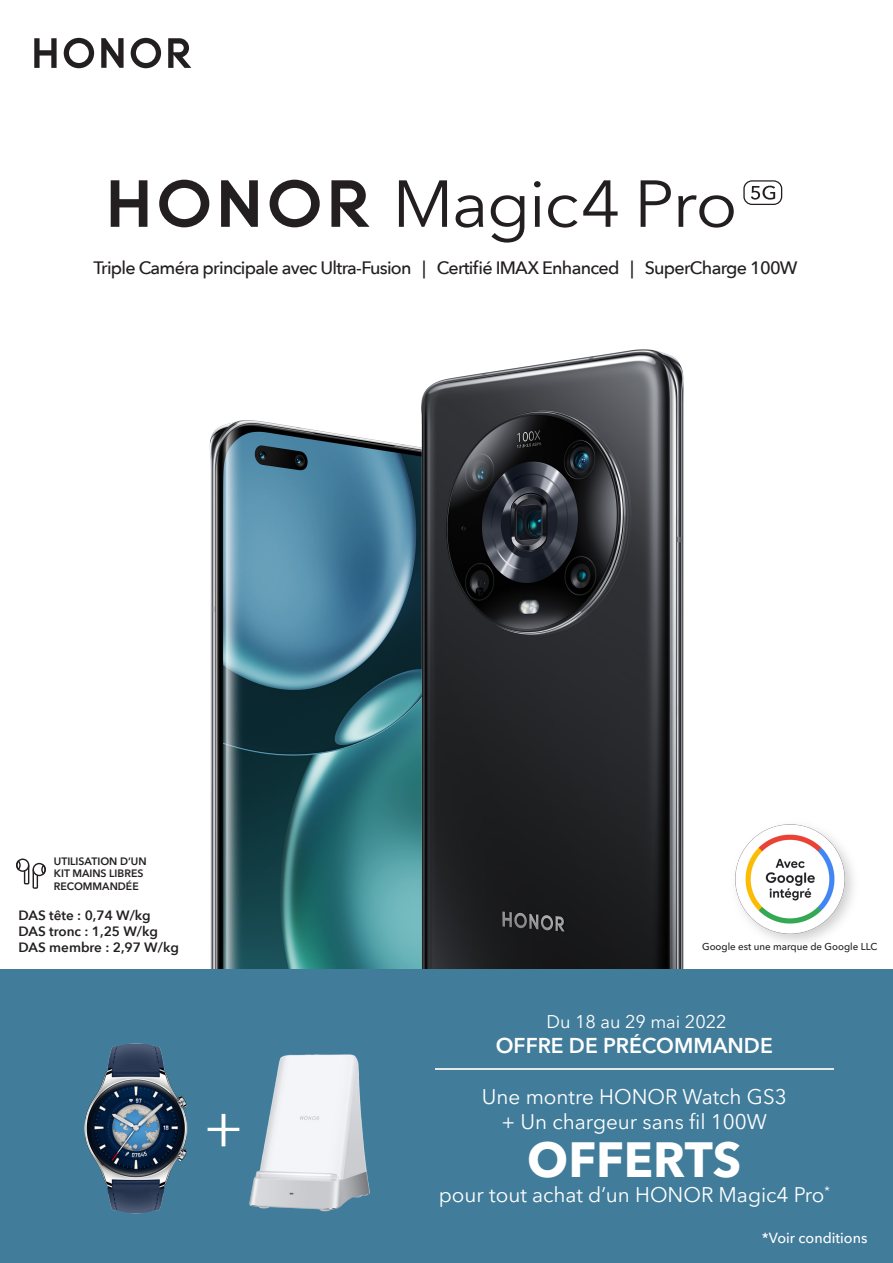
<style>
.page{position:relative;width:893px;height:1263px;background:#fff}
.page>*{position:absolute;margin:0;border:0;box-sizing:border-box;transform-origin:0 0}
.t1{font:66.6px "Minion Pro";color:#fff}
.t2{font:700 48.3px "Avenir Next W1 G";color:#fff}
.t3{font:600 21px "Avenir Next W1 G";color:#fff}
.t4{font:20.7px "Avenir Next W1 G";color:#fff}
.t5{font:500 18px "Avenir Next";letter-spacing:-.04em;color:#231f20}
.t6{font:18px "Avenir Next W1 G";color:#fff}
.t7{font:500 14.4px "Avenir Next W1 G";color:#fff}
.t8{font:600 13.5px "Avenir Next";color:#231f20}
.t9{font:600 10.5px/12.6px "Avenir Next W1 G";color:#231f20}
.t10{font:500 9.75px "Avenir Next W1 G";color:#231f20}
</style>
<div class="page">
<img style="left:209px;top:420px;width:166px;height:549px">
<img style="left:375px;top:349px;width:309px;height:620px">
<div style="left:0;top:969px;width:893px;height:294px;background:#417c9a"></div>
<img style="left:735px;top:824px;width:119px;height:119px">
<svg style="left:16px;top:858px;width:30px;height:31px"></svg>
<hr style="left:435px;top:1068px;width:398px;height:1px;background:#e6e7e9">
<svg style="left:34px;top:38px;width:157px;height:30px"></svg>
<svg style="left:399px;top:180px;width:48px;height:47px"></svg>
<svg style="left:456px;top:195px;width:27px;height:33px"></svg>
<svg style="left:491px;top:195px;width:33px;height:48px"></svg>
<svg style="left:534px;top:181px;width:7px;height:46px"></svg>
<svg style="left:548px;top:180px;width:70px;height:48px"></svg>
<svg style="left:641px;top:180px;width:30px;height:47px"></svg>
<svg style="left:678px;top:195px;width:56px;height:33px"></svg>
<svg style="left:111px;top:180px;width:36px;height:47px"></svg>
<svg style="left:221px;top:180px;width:37px;height:47px"></svg>
<svg style="left:270px;top:180px;width:50px;height:47px"></svg>
<svg style="left:331px;top:180px;width:39px;height:47px"></svg>
<svg style="left:159px;top:180px;width:50px;height:47px"></svg>
<svg style="left:743px;top:180px;width:39px;height:25px"></svg>
<img style="left:84px;top:1043px;width:104px;height:171px">
<img style="left:249px;top:1054px;width:121px;height:158px">
<p class="t5" style="left:93px;top:252px;width:706px">Triple Caméra principale avec Ultra-Fusion | Certifié IMAX Enhanced | SuperCharge 100W</p>
<p class="t9" style="left:54px;top:854px;width:94px">UTILISATION D’UN<br>KIT MAINS LIBRES<br>RECOMMANDÉE</p>
<p class="t8" style="left:19px;top:904px;width:134px">DAS tête : 0,74 W/kg</p>
<p class="t8" style="left:19px;top:920px;width:141px">DAS tronc : 1,25 W/kg</p>
<p class="t8" style="left:19px;top:936px;width:162px">DAS membre : 2,97 W/kg</p>
<p class="t1" style="left:204px;top:1080px;width:40px">+</p>
<p class="t10" style="left:702px;top:939px;width:177px">Google est une marque de Google LLC</p>
<p class="t6" style="left:546px;top:1007px;width:182px">Du 18 au 29 mai 2022</p>
<p class="t3" style="left:496px;top:1029px;width:278px">OFFRE DE PRÉCOMMANDE</p>
<p class="t4" style="left:482px;top:1080px;width:306px">Une montre HONOR Watch GS3</p>
<p class="t4" style="left:502px;top:1105px;width:267px">+ Un chargeur sans fil 100W</p>
<p class="t2" style="left:527px;top:1122px;width:216px">OFFERTS</p>
<p class="t4" style="left:439px;top:1178px;width:393px">pour tout achat d’un HONOR Magic4 Pro<sup>*</sup></p>
<p class="t7" style="left:762px;top:1226px;width:107px">*Voir conditions</p>
</div>
